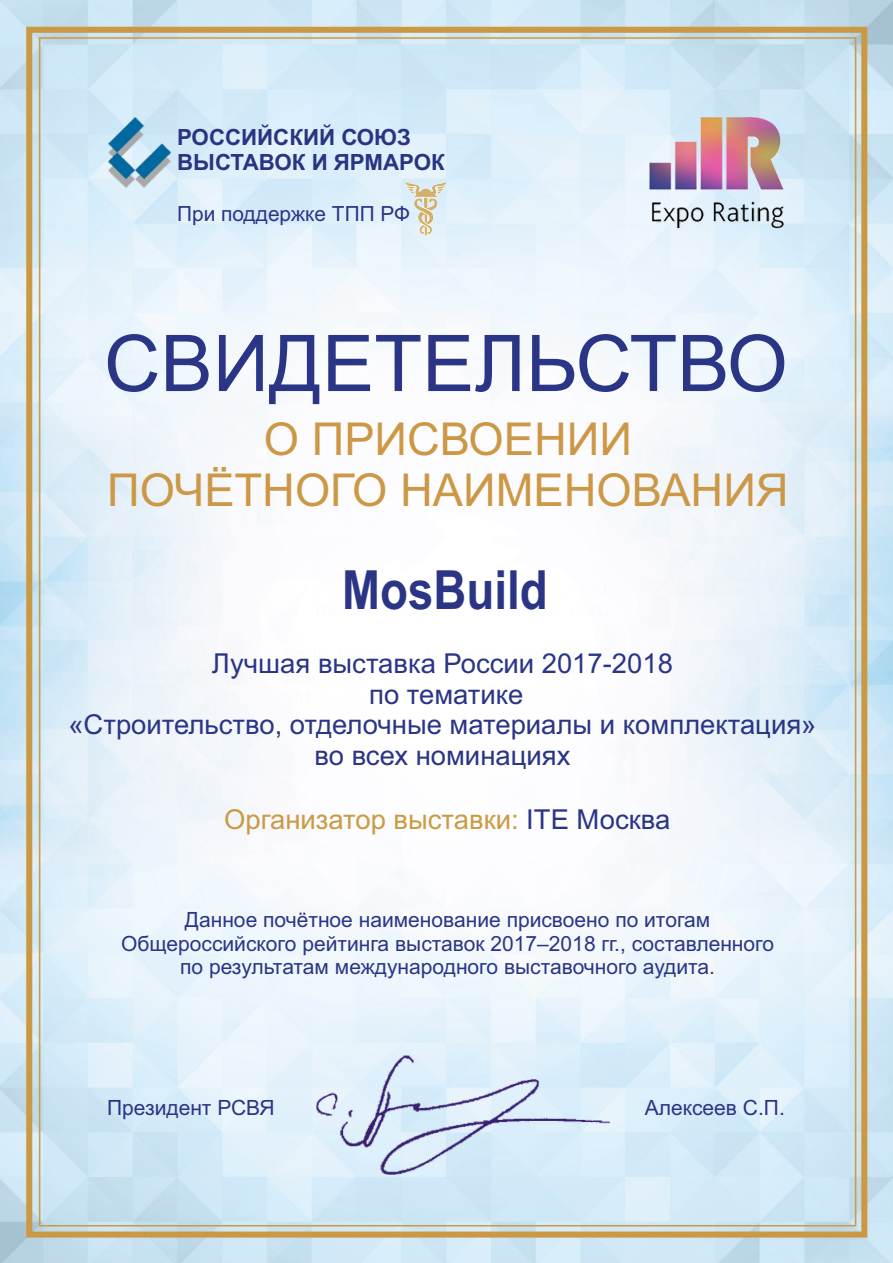
<style>
.page{position:relative;width:893px;height:1263px;background:#fff}
.page>*{position:absolute;margin:0;border:0;box-sizing:border-box;transform-origin:0 0}
.t1{font:78.3px "Arial";color:#2a3585}
.t2{font:700 54px "Arial";color:#2a3585;scale:.84 1}
.t3{font:45.3px/50.7px "Arial";color:#cc9845;text-align:center}
.t4{font:27.45px/30.6px "Arial";color:#2a3585;text-align:center}
.t5{font:27.45px "Arial";color:#ca9b43}
.t6{font:700 22.35px/24.9px "Arial";color:#293581}
.t7{font:21px/23.4px "Arial";color:#2a3585;text-align:center}
.t8{font:20.85px "Arial";color:#2a3585}
.s1{color:#2a3585}
</style>
<div class="page">
<img style="left:0;top:0;width:893px;height:1263px">
<img style="left:404px;top:180px;width:44px;height:57px">
<img style="left:650px;top:117px;width:134px;height:111px">
<img style="left:109px;top:117px;width:61px;height:70px">
<img style="left:316px;top:1055px;width:294px;height:119px">
<p class="t6" style="left:177px;top:127px;width:269px">РОССИЙСКИЙ СОЮЗ<br>ВЫСТАВОК И ЯРМАРОК</p>
<p class="t8" style="left:177px;top:206px;width:235px">При поддержке ТПП РФ</p>
<h1 class="t1" style="left:104px;top:334px;width:685px">СВИДЕТЕЛЬСТВО</h1>
<h3 class="t3" style="left:107px;top:418px;width:683px">О ПРИСВОЕНИИ<br>ПОЧЁТНОГО НАИМЕНОВАНИЯ</h3>
<h2 class="t2" style="left:342px;top:569px;width:246px">MosBuild</h2>
<h3 class="t4" style="left:68px;top:650px;width:750px">Лучшая выставка России 2017-2018<br>по тематике<br>«Строительство, отделочные материалы и комплектация» во всех номинациях</h3>
<h3 class="t5" style="left:224px;top:809px;width:448px">Организатор выставки: <span class="s1">ITE Москва</span></h3>
<p class="t7" style="left:121px;top:910px;width:654px">Данное почётное наименование присвоено по итогам<br>Общероссийского рейтинга выставок 2017–2018 гг., составленного по результатам международного выставочного аудита.</p>
<p class="t7" style="left:107px;top:1098px;width:169px">Президент РСВЯ</p>
<p class="t7" style="left:645px;top:1098px;width:142px">Алексеев С.П.</p>
</div>
